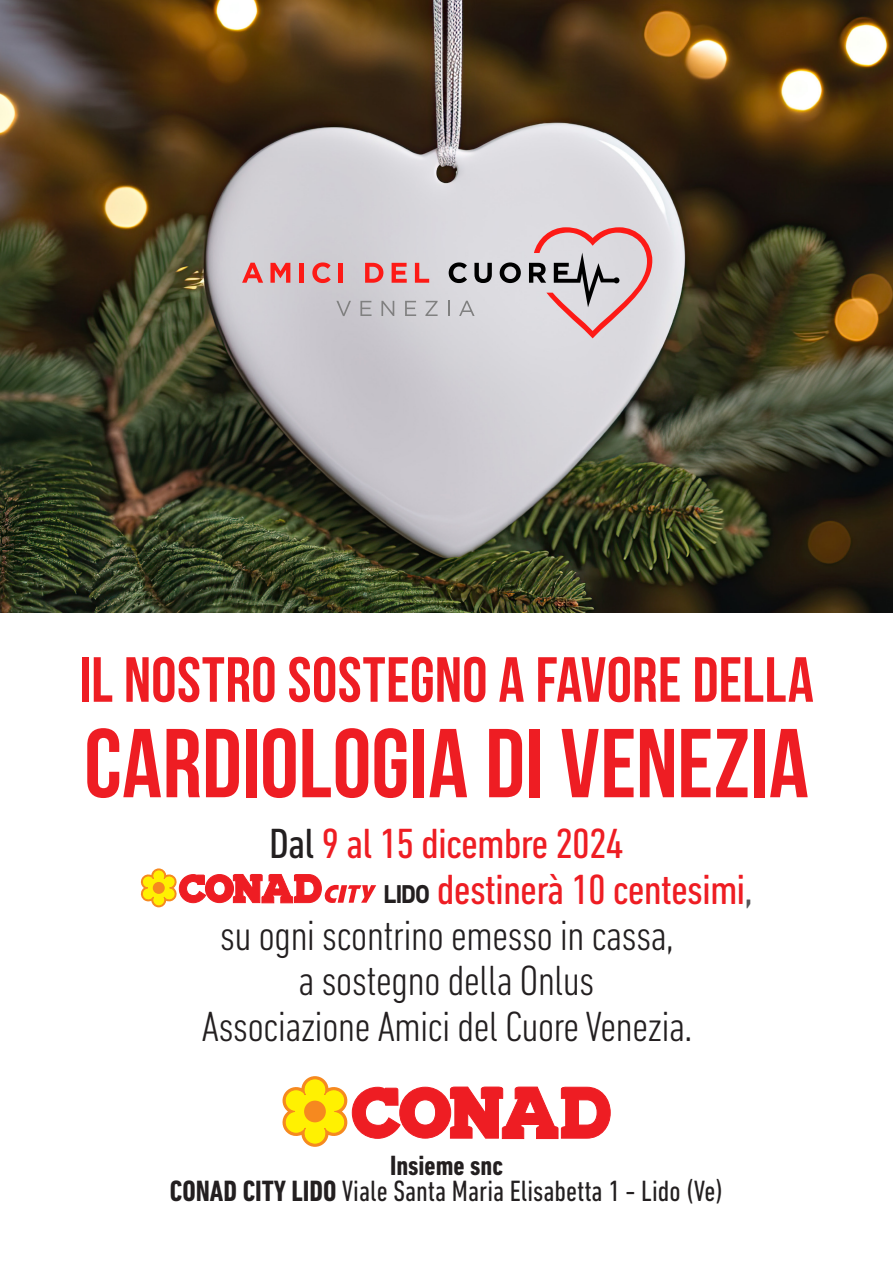
<style>
.page{position:relative;width:893px;height:1263px;background:#fff}
.page>*{position:absolute;margin:0;border:0;box-sizing:border-box;transform-origin:0 0}
.t1{font:97.65px "Bebas Neue";color:#ee1d23}
.t2{font:63.6px "Bebas Neue";letter-spacing:.005em;color:#ee1d23}
.t3{font:300 condensed 42.9px "DIN Next LT Pro";letter-spacing:-.02em;color:#231f20;scale:1.07 1}
.t4{font:condensed 42.9px "DIN Next LT Pro";letter-spacing:-.02em;color:#ee1d23;scale:1.07 1}
.Paragrafo_base{font:condensed 29.85px "DIN Next LT Pro";color:#231f20}
.Paragrafo_base-2{font:700 condensed 28.35px "DIN Next LT Pro";color:#231f20}
.t5{font:700 26.25px "DIN Next LT Pro";color:#231f20;scale:.9 1}
.s1{color:#231f20}
.s2{color:#57585a}
.s3{font-weight:700}
</style>
<div class="page">
<svg style="left:282px;top:1076px;width:329px;height:71px"></svg>
<img style="left:0;top:0;width:893px;height:612px">
<svg style="left:140px;top:868px;width:236px;height:39px"></svg>
<svg style="left:336px;top:301px;width:15px;height:15px"></svg>
<svg style="left:360px;top:301px;width:12px;height:15px"></svg>
<svg style="left:381px;top:301px;width:13px;height:15px"></svg>
<svg style="left:405px;top:301px;width:11px;height:15px"></svg>
<svg style="left:425px;top:301px;width:13px;height:15px"></svg>
<svg style="left:448px;top:301px;width:1px;height:15px"></svg>
<svg style="left:459px;top:301px;width:16px;height:15px"></svg>
<svg style="left:242px;top:263px;width:21px;height:20px"></svg>
<svg style="left:270px;top:263px;width:20px;height:20px"></svg>
<hr style="left:300px;top:263px;width:4px;height:20px;background:#fd1a16">
<svg style="left:312px;top:262px;width:19px;height:21px"></svg>
<hr style="left:339px;top:263px;width:4px;height:20px;background:#fd1a16">
<svg style="left:365px;top:263px;width:18px;height:20px"></svg>
<svg style="left:392px;top:263px;width:15px;height:20px"></svg>
<svg style="left:415px;top:263px;width:14px;height:20px"></svg>
<svg style="left:449px;top:262px;width:18px;height:21px"></svg>
<svg style="left:474px;top:263px;width:18px;height:20px"></svg>
<svg style="left:500px;top:262px;width:21px;height:21px"></svg>
<svg style="left:529px;top:227px;width:123px;height:111px;background:#d0b5b9"></svg>
<p class="t2" style="left:79px;top:645px;width:736px">IL NOSTRO SOSTEGNO A FAVORE DELLA</p>
<p class="t1" style="left:84px;top:710px;width:726px">CARDIOLOGIA DI VENEZIA</p>
<p class="t4" style="left:269px;top:819px;width:333px"><span class="s1">Dal</span> 9 al 15 dicembre 2024</p>
<p class="t5" style="left:384px;top:879px;width:53px">LIDO</p>
<p class="t4" style="left:437px;top:865px;width:297px">destinerà 10 centesimi<span class="s2">,</span></p>
<p class="t3" style="left:220px;top:911px;width:426px">su ogni scontrino emesso in cassa,</p>
<p class="t3" style="left:298px;top:957px;width:279px">a sostegno della Onlus</p>
<p class="t3" style="left:201px;top:1002px;width:460px">Associazione Amici del Cuore Venezia.</p>
<p class="Paragrafo_base-2" style="left:390px;top:1149px;width:114px">Insieme snc</p>
<p class="Paragrafo_base" style="left:170px;top:1174px;width:554px"><span class="s3">CONAD CITY LIDO</span> Viale Santa Maria Elisabetta 1 - Lido (Ve)</p>
</div>
